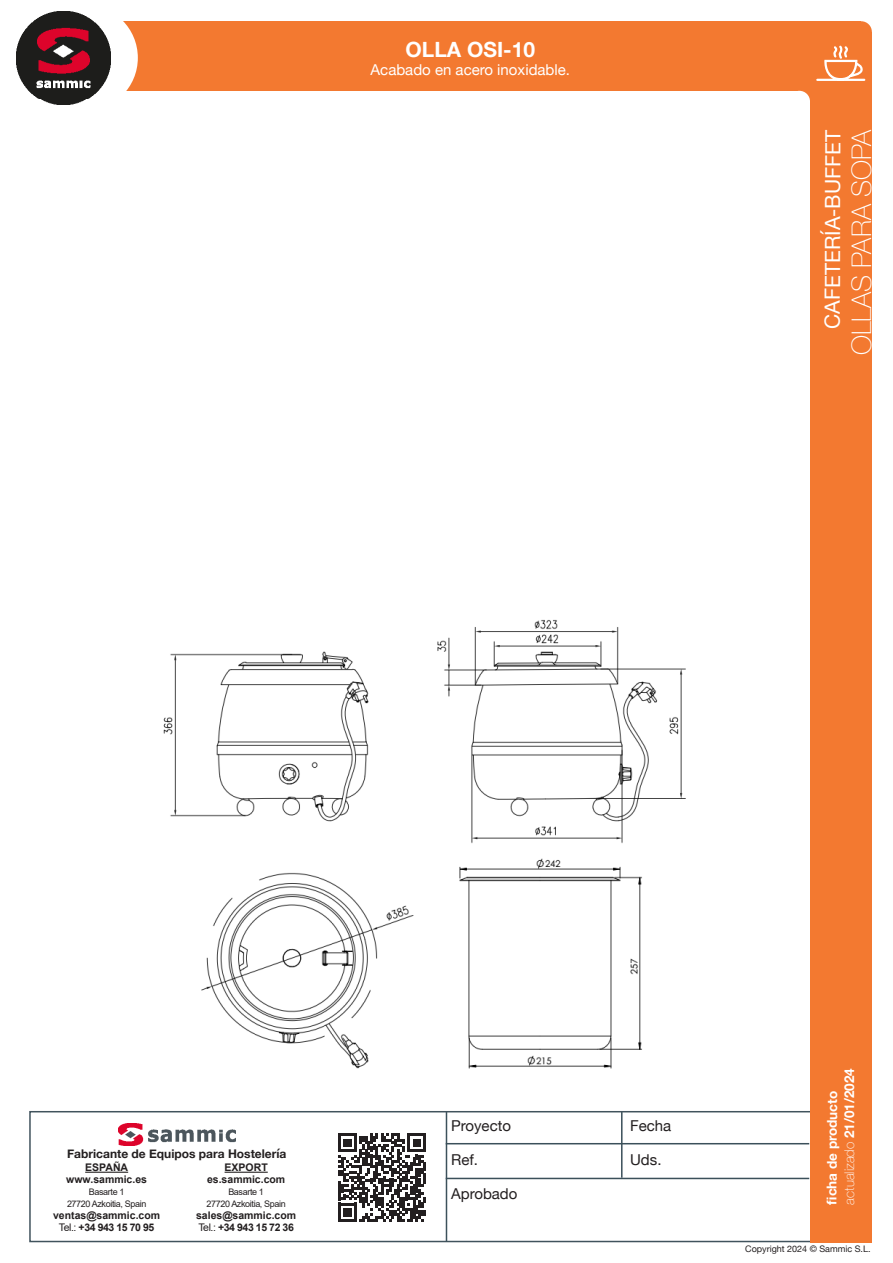
<style>
.page{position:relative;width:893px;height:1263px;background:#fff}
.page>*{position:absolute;margin:0;border:0;box-sizing:border-box;transform-origin:0 0}
.t1{font:100 27px "Helvetica Neue";color:#fff}
.t2{font:21px "Helvetica Neue";letter-spacing:-.005em;color:#fff}
.modelo{font:700 21px "Helvetica Neue";color:#fff}
.t3{font:15px "Helvetica Neue";color:#231f20}
.leyenda{font:15px "Helvetica Neue";color:#fff}
.t4{font:700 13.5px/17.4px "Helvetica Neue";letter-spacing:-.01em;color:#fff}
.t5{font:700 12px "Helvetica Neue";color:#231f20}
.t6{font:700 10.5px "Arial";color:#231f20}
.t7{font:700 10.5px "Arial";letter-spacing:-.04em;color:#231f20}
.t8{font:9px "Arial";letter-spacing:-.04em;color:#231f20}
.t9{font:9px "Helvetica Neue";color:#231f20}
.s1{font-weight:400}
.s2{font-weight:100}
</style>
<div class="page">
<div style="left:29px;top:1111px;width:801px;height:131px;border:2px solid #41535d"></div>
<div style="left:810px;top:21px;width:62px;height:1221px;background:#f37930"></div>
<div style="left:861px;top:21px;width:11px;height:11px;background:#fff"></div>
<div style="left:851px;top:21px;width:21px;height:22px;background:#f37930;border-radius:50%"></div>
<svg style="left:816px;top:45px;width:50px;height:36px"></svg>
<div style="left:119px;top:21px;width:692px;height:70px;background:#f37930"></div>
<div style="left:32px;top:5px;width:106px;height:106px;background:#fff;border-radius:50%"></div>
<img style="left:17px;top:11px;width:93px;height:94px">
<svg style="left:803px;top:91px;width:7px;height:7px"></svg>
<div style="left:789px;top:91px;width:21px;height:21px;background:#fff;border-radius:50%"></div>
<svg style="left:338px;top:1133px;width:88px;height:88px"></svg>
<hr style="left:446px;top:1112px;width:1px;height:130px;background:#3c515b">
<hr style="left:446px;top:1143px;width:363px;height:1px;background:#3b505a">
<hr style="left:446px;top:1178px;width:363px;height:1px;background:#3b505a">
<hr style="left:621px;top:1112px;width:1px;height:66px;background:#3b505a">
<img style="left:163px;top:619px;width:523px;height:450px">
<img style="left:441px;top:856px;width:207px;height:213px">
<img style="left:118px;top:1124px;width:117px;height:21px">
<hr style="left:85px;top:1172px;width:43px;height:1px;background:#231f20">
<hr style="left:225px;top:1172px;width:43px;height:1px;background:#231f20">
<p class="modelo" style="left:406px;top:33px;width:131px">OLLA OSI-1 0</p>
<p class="leyenda" style="left:371px;top:59px;width:201px">Acabado en acero inoxidable.</p>
<h2 class="t2" style="left:817px;top:329px;width:200px;rotate:-90deg">CAFETERÍA-BUFFET</h2>
<h1 class="t1" style="left:841px;top:355px;width:227px;rotate:-90deg">OLLAS PARA SOPA</h1>
<h1 class="t1" style="left:850px;top:148px;width:227px;rotate:90deg">OLLAS PARA SOPA</h1>
<p class="t5" style="left:67px;top:1144px;width:221px">Fabricante de Equipos para Hostelería</p>
<p class="t6" style="left:85px;top:1160px;width:44px">ESPAÑA</p>
<p class="t6" style="left:66px;top:1172px;width:82px">www.sammic.es</p>
<p class="t8" style="left:89px;top:1186px;width:37px">Basarte 1</p>
<p class="t8" style="left:67px;top:1198px;width:81px">27720 Azkoitia, Spain</p>
<p class="t6" style="left:53px;top:1208px;width:109px">ventas@sammic.com</p>
<p class="t7" style="left:59px;top:1220px;width:97px"><span class="s1">Tel.:</span> +34 943 15 70 95</p>
<p class="t6" style="left:225px;top:1160px;width:45px">EXPORT</p>
<p class="t6" style="left:207px;top:1172px;width:80px">es.sammic.com</p>
<p class="t8" style="left:228px;top:1186px;width:37px">Basarte 1</p>
<p class="t8" style="left:206px;top:1198px;width:81px">27720 Azkoitia, Spain</p>
<p class="t6" style="left:196px;top:1208px;width:102px">sales@sammic.com</p>
<p class="t7" style="left:198px;top:1220px;width:97px"><span class="s1">Tel.:</span> +34 943 15 72 36</p>
<p class="t3" style="left:451px;top:1114px;width:61px">Proyecto</p>
<p class="t3" style="left:451px;top:1148px;width:28px">Ref.</p>
<p class="t3" style="left:451px;top:1183px;width:68px">Aprobado</p>
<p class="t3" style="left:630px;top:1114px;width:43px">Fecha</p>
<p class="t3" style="left:630px;top:1148px;width:33px">Uds.</p>
<p class="t4" style="left:824px;top:1205px;width:138px;rotate:-90deg">fcha de producto <span class="s2">actualizado</span> 22 222 22222</p>
<p class="t4" style="left:852px;top:1089px;width:99px;rotate:90deg"><span class="s2">update</span> 00000000</p>
<p class="t9" style="left:745px;top:1242px;width:127px">Copyright 2024 © Sammic S.L.</p>
</div>
